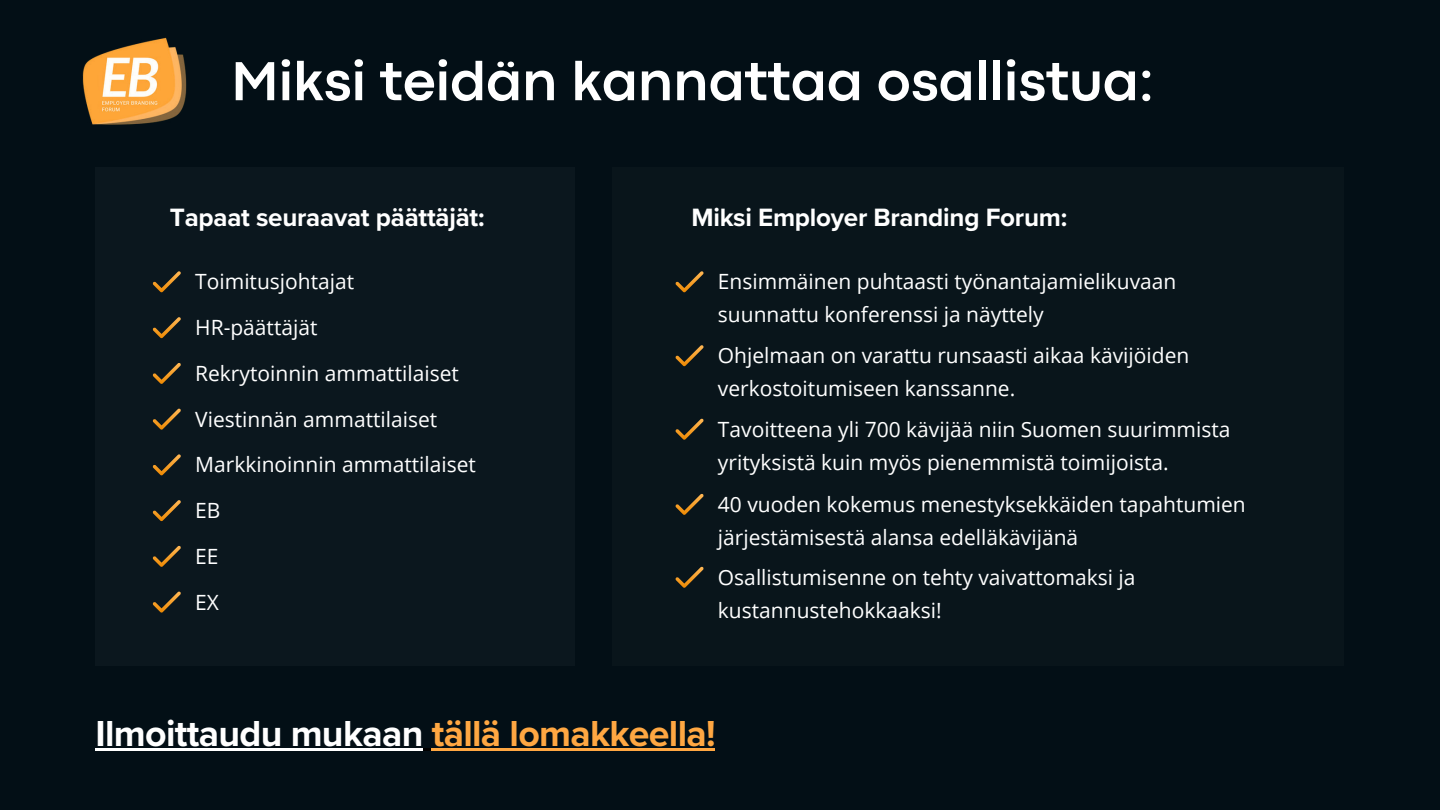
<style>
.page{position:relative;width:1440px;height:810px;background:#030f16}
.page>*{position:absolute;margin:0;border:0;box-sizing:border-box;transform-origin:0 0}
.t1{font:700 57.3px "Codec Pro";letter-spacing:-.005em;color:#fff}
.t2{font:700 37.5px "Proxima Nova";letter-spacing:-.02em;color:#fff}
.t3{font:700 26px "Proxima Nova";letter-spacing:-.01em;color:#fff}
.t4{font:21px/45.7px "Open Sans";color:#fff}
.s1{color:#ffa742}
</style>
<div class="page">
<div style="left:96px;top:167px;width:479px;height:498px;background:#0b171e"></div>
<svg style="left:153px;top:271px;width:28px;height:21px"></svg>
<div style="left:612px;top:167px;width:732px;height:498px;background:#09151b"></div>
<svg style="left:153px;top:317px;width:28px;height:21px"></svg>
<svg style="left:153px;top:363px;width:28px;height:21px"></svg>
<svg style="left:153px;top:408px;width:28px;height:22px"></svg>
<svg style="left:153px;top:454px;width:28px;height:21px"></svg>
<svg style="left:675px;top:271px;width:29px;height:21px"></svg>
<svg style="left:675px;top:345px;width:29px;height:21px"></svg>
<svg style="left:675px;top:419px;width:29px;height:21px"></svg>
<svg style="left:675px;top:494px;width:29px;height:21px"></svg>
<svg style="left:675px;top:567px;width:29px;height:21px"></svg>
<hr style="left:96px;top:748px;width:327px;height:3px;background:#fff">
<svg style="left:423px;top:748px;width:9px;height:3px"></svg>
<hr style="left:432px;top:748px;width:283px;height:3px;background:#ffa742">
<svg style="left:153px;top:500px;width:28px;height:21px"></svg>
<svg style="left:153px;top:546px;width:28px;height:21px"></svg>
<svg style="left:153px;top:591px;width:28px;height:22px"></svg>
<img style="left:82px;top:37px;width:105px;height:88px">
<h1 class="t1" style="left:231px;top:47px;width:924px">Miksi teidän kannattaa osallistua:</h1>
<p class="t3" style="left:170px;top:198px;width:316px">Tapaat seuraavat päättäjät:</p>
<p class="t4" style="left:195px;top:258px;width:161px">Toimitusjohtajat</p>
<p class="t4" style="left:195px;top:304px;width:282px">HR-päättäjät<br>Rekrytoinnin ammattilaiset<br>Viestinnän ammattilaiset<br>Markkinoinnin ammattilaiset</p>
<p class="t4" style="left:195px;top:487px;width:27px;text-align:justify">EB EE EX</p>
<p class="t3" style="left:691px;top:198px;width:377px">Miksi Employer Branding Forum:</p>
<p class="t4" style="left:718px;top:265px;width:460px;line-height:33px">Ensimmäinen puhtaasti työnantajamielikuvaan suunnattu konferenssi ja näyttely</p>
<p class="t4" style="left:718px;top:339px;width:473px;line-height:33px">Ohjelmaan on varattu runsaasti aikaa kävijöiden verkostoitumiseen kanssanne.</p>
<p class="t4" style="left:718px;top:412px;width:514px;line-height:33px">Tavoitteena yli 700 kävijää niin Suomen suurimmista yrityksistä kuin myös pienemmistä toimijoista.</p>
<p class="t4" style="left:718px;top:487px;width:529px;line-height:33px">40 vuoden kokemus menestyksekkäiden tapahtumien järjestämisestä alansa edelläkävijänä</p>
<p class="t4" style="left:718px;top:560px;width:419px;line-height:33px">Osallistumisenne on tehty vaivattomaksi ja kustannustehokkaaksi!</p>
<h2 class="t2" style="left:96px;top:705px;width:622px">Ilmoittaudu mukaan <span class="s1">tällä lomakkeella!</span></h2>
</div>
